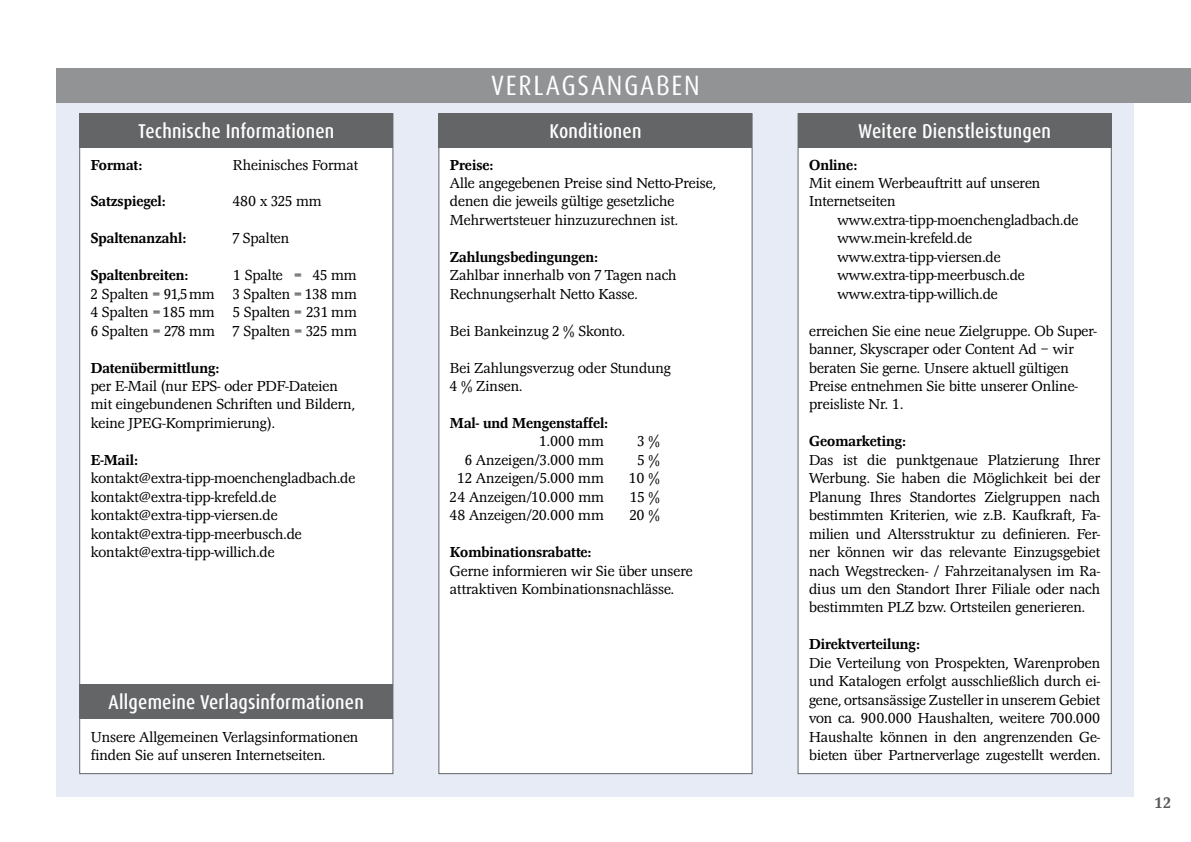
<style>
.page{position:relative;width:1191px;height:842px;background:#fff}
.page>*{position:absolute;margin:0;border:0;box-sizing:border-box;transform-origin:0 0}
.t1{font:condensed 28px "Dax OT";letter-spacing:.06em;color:#fff}
.t2{font:500 condensed 20px "Dax OT";letter-spacing:.01em;color:#fff}
.t3{font:700 16px "Magna EF";color:#58585a}
.t4{font:300 15px/18.4px "Magna EF";color:#000}
.t5{font:700 15px "Magna EF";color:#000}
</style>
<div class="page">
<div style="left:57px;top:98px;width:1077px;height:699px;background:#e6ebf6"></div>
<div style="left:57px;top:68px;width:1134px;height:34px;background:#929395"></div>
<div style="left:79px;top:113px;width:314px;height:661px;background:#fff;border:1px solid #646567"></div>
<div style="left:79px;top:113px;width:314px;height:34px;background:#646567"></div>
<div style="left:79px;top:685px;width:314px;height:34px;background:#646567"></div>
<div style="left:438px;top:113px;width:314px;height:661px;background:#fff;border:1px solid #646567"></div>
<div style="left:438px;top:113px;width:314px;height:34px;background:#646567"></div>
<div style="left:797px;top:113px;width:314px;height:661px;background:#fff"></div>
<div style="left:797px;top:113px;width:314px;height:34px;background:#646567"></div>
<h2 class="t2" style="left:138px;top:118px;width:198px">Technische Informationen</h2>
<p class="t5" style="left:91px;top:157px;width:53px">Format:</p>
<p class="t4" style="left:233px;top:156px;width:127px">Rheinisches Format</p>
<p class="t5" style="left:91px;top:194px;width:76px">Satzspiegel:</p>
<p class="t4" style="left:233px;top:193px;width:90px">480 x 325 mm</p>
<p class="t5" style="left:91px;top:230px;width:97px">Spaltenanzahl:</p>
<p class="t4" style="left:233px;top:230px;width:58px">7 Spalten</p>
<p class="t5" style="left:91px;top:267px;width:99px">Spaltenbreiten:</p>
<p class="t4" style="left:91px;top:267px;width:268px;text-align:justify;text-indent:142px">1 Spalte = 45 mm 2 Spalten = 91,5 mm 3 Spalten = 138 mm 4 Spalten =185 mm 5 Spalten = 231 mm 6 Spalten = 278 mm 7 Spalten = 325 mm</p>
<p class="t5" style="left:91px;top:360px;width:130px">Datenübermittlung:</p>
<p class="t4" style="left:91px;top:377px;width:266px">per E-Mail (nur EPS- oder PDF-Dateien mit eingebundenen Schriften und Bildern, keine JPEG-Komprimierung).</p>
<p class="t5" style="left:91px;top:452px;width:49px">E-Mail:</p>
<p class="t4" style="left:91px;top:470px;width:266px">kontakt@extra-tipp-moenchengladbach.de kontakt@extra-tipp-krefeld.de kontakt@extra-tipp-viersen.de kontakt@extra-tipp-meerbusch.de kontakt@extra-tipp-willich.de</p>
<h2 class="t2" style="left:109px;top:689px;width:257px">Allgemeine Verlagsinformationen</h2>
<p class="t4" style="left:91px;top:728px;width:269px">Unsere Allgemeinen Verlagsinformationen finden Sie auf unseren Internetseiten.</p>
<h1 class="t1" style="left:491px;top:67px;width:210px">VERLAGSANGABEN</h1>
<h2 class="t2" style="left:549px;top:118px;width:93px">Konditionen</h2>
<p class="t5" style="left:450px;top:157px;width:45px">Preise:</p>
<p class="t4" style="left:450px;top:174px;width:267px">Alle angegebenen Preise sind Netto-Preise, denen die jeweils gültige gesetzliche<br>Mehrwertsteuer hinzuzurechnen ist.</p>
<p class="t5" style="left:450px;top:249px;width:149px">Zahlungsbedingungen:</p>
<p class="t4" style="left:450px;top:267px;width:228px">Zahlbar innerhalb von 7 Tagen nach<br>Rechnungserhalt Netto Kasse.</p>
<p class="t4" style="left:450px;top:322px;width:177px">Bei Bankeinzug 2 % Skonto.</p>
<p class="t4" style="left:450px;top:359px;width:222px">Bei Zahlungsverzug oder Stundung<br>4 % Zinsen.</p>
<p class="t5" style="left:450px;top:415px;width:160px">Mal- und Mengenstaffel:</p>
<p class="t4" style="left:539px;top:433px;width:67px">1.000 mm</p>
<p class="t4" style="left:637px;top:433px;width:24px">3 %</p>
<p class="t4" style="left:465px;top:451px;width:141px">6 Anzeigen/3.000 mm</p>
<p class="t4" style="left:637px;top:451px;width:24px">5 %</p>
<p class="t4" style="left:457px;top:470px;width:149px">12 Anzeigen/5.000 mm</p>
<p class="t4" style="left:628px;top:470px;width:33px">10 %</p>
<p class="t4" style="left:450px;top:488px;width:156px">24 Anzeigen/10.000 mm</p>
<p class="t4" style="left:629px;top:488px;width:32px">15 %</p>
<p class="t4" style="left:450px;top:506px;width:155px">48 Anzeigen/20.000 mm</p>
<p class="t4" style="left:629px;top:506px;width:32px">20 %</p>
<p class="t5" style="left:450px;top:544px;width:143px">Kombinationsrabatte:</p>
<p class="t4" style="left:450px;top:562px;width:244px">Gerne informieren wir Sie über unsere attraktiven Kombinationsnachlässe.</p>
<h2 class="t2" style="left:858px;top:118px;width:194px">Weitere Dienstleistungen</h2>
<p class="t5" style="left:809px;top:157px;width:50px">Online:</p>
<p class="t4" style="left:809px;top:174px;width:233px">Mit einem Werbeauftritt auf unseren<br>Internetseiten</p>
<p class="t4" style="left:837px;top:211px;width:242px">www.extra-tipp-moenchengladbach.de www.mein-krefeld.de www.extra-tipp-viersen.de www.extra-tipp-meerbusch.de www.extra-tipp-willich.de</p>
<p class="t4" style="left:809px;top:322px;width:289px">erreichen Sie eine neue Zielgruppe. Ob Super&shy;banner, Skyscraper oder Content Ad – wir beraten Sie gerne. Unsere aktuell gültigen Preise entnehmen Sie bitte unserer Online&shy;preisliste Nr. 1.</p>
<p class="t5" style="left:809px;top:433px;width:98px">Geomarketing:</p>
<p class="t4" style="left:809px;top:451px;width:293px;text-align:justify">Das ist die punktgenaue Platzierung Ihrer Werbung. Sie haben die Möglichkeit bei der Planung Ihres Standortes Zielgruppen nach bestimmten Kriterien, wie z.B. Kaufkraft, Fa&shy;milien und Altersstruktur zu definieren. Fer&shy;ner können wir das relevante Einzugsgebiet nach Wegstrecken- / Fahrzeitanalysen im Ra&shy;dius um den Standort Ihrer Filiale oder nach bestimmten PLZ bzw. Ortsteilen generieren.</p>
<p class="t5" style="left:809px;top:636px;width:112px">Direktverteilung:</p>
<p class="t4" style="left:809px;top:654px;width:293px;text-align:justify">Die Verteilung von Prospekten, Warenproben und Katalogen erfolgt ausschließlich durch ei&shy;gene, ortsansässige Zusteller in unserem Gebiet von ca. 900.000 Haushalten, weitere 700.000<br>Haushalte können in den angrenzenden Ge&shy;bieten über Partnerverlage zugestellt werden.</p>
<p class="t3" style="left:1154px;top:794px;width:18px">12</p>
</div>
